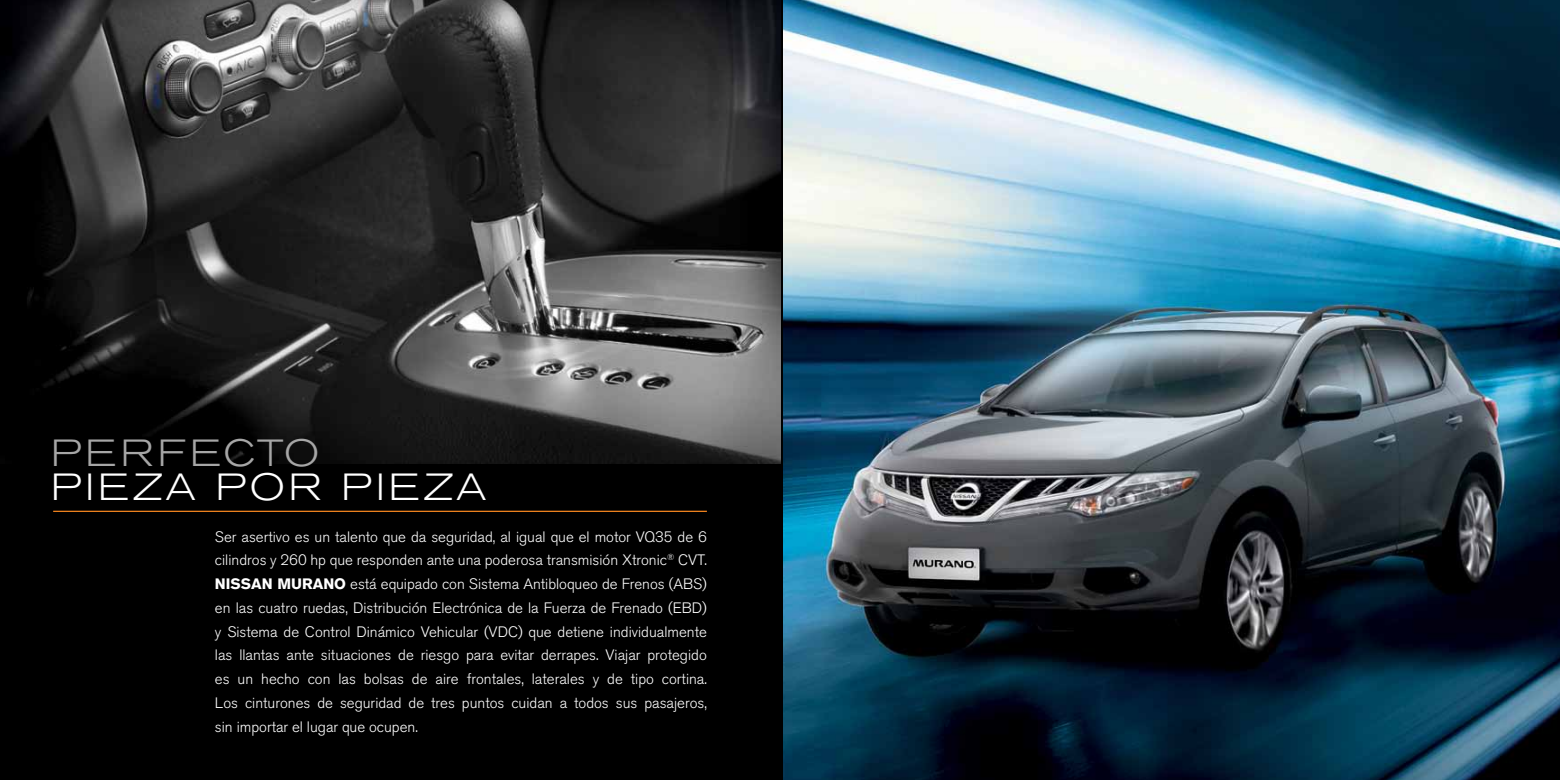
<style>
.page{position:relative;width:1560px;height:780px;background:#fff}
.page>*{position:absolute;margin:0;border:0;box-sizing:border-box;transform-origin:0 0}
.t1{font:300 expanded 37.5px "Akzidenz Grotesk BQ";letter-spacing:.11em;color:#fff}
.t2{font:300 expanded 37.5px "Akzidenz Grotesk BQ";letter-spacing:.11em;color:#a6a6a6}
.t3{font:300 15px/23.8px "Akzidenz Grotesk BQ";color:#fff;text-align:justify}
.t4{font:700 15px "Akzidenz Grotesk BQ";color:#fff}
.s1{font-weight:700}
</style>
<div class="page">
<img style="left:782px;top:0;width:777px;height:780px">
<div style="left:0;top:0;width:782px;height:780px;background:#000"></div>
<img style="left:0;top:0;width:780px;height:463px">
<hr style="left:53px;top:510px;width:653px;height:2px;background:#f6861f">
<h1 class="t2" style="left:51px;top:431px;width:269px">PERFECTO</h1>
<h1 class="t1" style="left:51px;top:465px;width:437px">PIEZA POR PIEZA</h1>
<p class="t3" style="left:215px;top:524px;width:493px">Ser asertivo es un talento que da seguridad, al igual que el motor VQ35 de 6 cilindros y 260 hp que responden ante una poderosa transmisión Xtronic<sup>®</sup> CVT.<br><span class="s1">NISSA</span></p>
<p class="t3" style="left:215px;top:572px;width:493px;text-indent:108px"><span class="s1">NO</span> está equipado con Sistema Antibloqueo de Frenos (ABS) en las cuatro ruedas, Distribución Electrónica de la Fuerza de Frenado (EBD) y Sistema de Control Dinámico Vehicular (VDC) que detiene individualmente las llantas ante situaciones de riesgo para evitar derrapes. Viajar protegido es un hecho con las bolsas de aire frontales, laterales y de tipo cortina.<br>Los cinturones de seguridad de tres puntos cuidan a todos sus pasajeros, sin importar el lugar que ocupen.</p>
<p class="t4" style="left:262px;top:575px;width:41px">N MURA</p>
</div>
